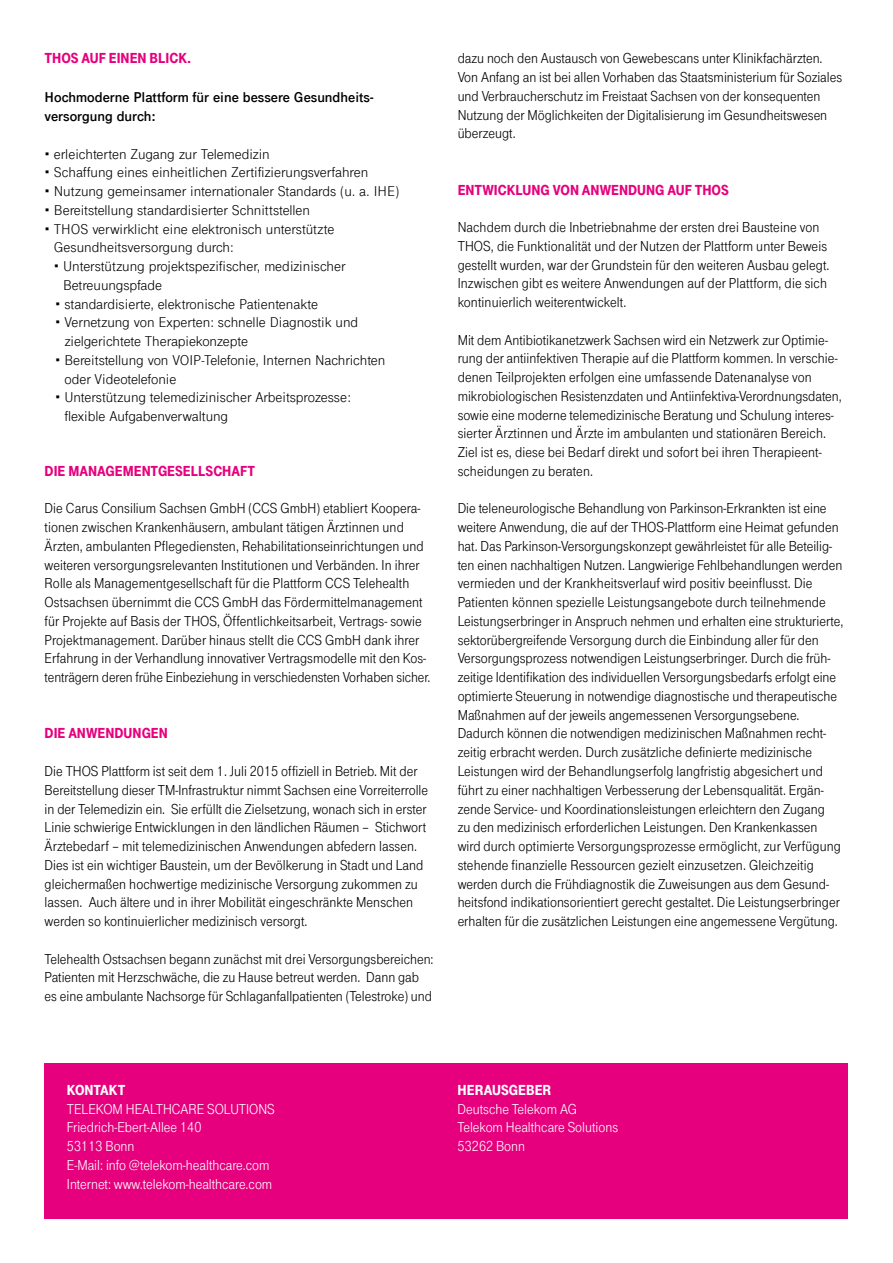
<style>
.page{position:relative;width:893px;height:1263px;background:#fff}
.page>*{position:absolute;margin:0;border:0;box-sizing:border-box;transform-origin:0 0}
.t1{font:15px/18.8px "Tele Grotesk Norm";color:#000}
.t2{font:15px/18.8px "Tele Grotesk Next";color:#000}
.t3{font:15px/18.8px "Tele Grotesk Norm";color:#fff}
.t4{font:900 15px "Tele Grotesk Headline";color:#e6007d}
.t5{font:700 15px/18.8px "Tele Grotesk Next";color:#000}
.t6{font:900 15px "Tele Grotesk Headline";color:#fff}
</style>
<div class="page">
<div style="left:45px;top:1063px;width:803px;height:155px;background:#e6007d"></div>
<p class="t4" style="left:45px;top:50px;width:148px">THOS AUF EINEN BLICK.</p>
<p class="t5" style="left:45px;top:88px;width:330px">Hochmoderne Plattform für eine bessere Gesundheits&shy;versorgung durch:</p>
<p class="t2" style="left:45px;top:145px;width:227px">• erleichterten Zugang zur Telemedizin</p>
<p class="t2" style="left:45px;top:163px;width:325px">• Schaffung eines einheitlichen Zertifizierungsverfahren</p>
<p class="t2" style="left:45px;top:182px;width:356px">• Nutzung gemeinsamer internationaler Standards (u. a. IHE)</p>
<p class="t2" style="left:45px;top:201px;width:267px">• Bereitstellung standardisierter Schnittstellen</p>
<p class="t2" style="left:54px;top:220px;width:282px;text-indent:-9px">• THOS verwirklicht eine elektronisch unterstützte<br>Gesundheitsversorgung durch:</p>
<p class="t2" style="left:63px;top:257px;width:284px;text-indent:-9px">• Unterstützung projektspezifischer, medizinischer<br>Betreuungspfade</p>
<p class="t2" style="left:55px;top:295px;width:264px">• standardisierte, elektronische Patientenakte</p>
<p class="t2" style="left:64px;top:313px;width:295px;text-indent:-9px">• Vernetzung von Experten: schnelle Diagnostik und zielgerichtete Therapiekonzepte</p>
<p class="t2" style="left:64px;top:351px;width:323px;text-indent:-9px">• Bereitstellung von VOIP-Telefonie, Internen Nachrichten oder Videotelefonie</p>
<p class="t2" style="left:64px;top:388px;width:288px;text-indent:-9px">• Unterstützung telemedizinischer Arbeitsprozesse: flexible Aufgabenverwaltung</p>
<p class="t4" style="left:45px;top:463px;width:211px">DIE MANAGEMENTGESELLSCHAFT</p>
<p class="t1" style="left:45px;top:499px;width:387px">Die Carus Consilium Sachsen GmbH (CCS GmbH) etabliert Koopera&shy;tionen zwischen Krankenhäusern, ambulant tätigen Ärztinnen und Ärzten, ambulanten Pflegediensten, Rehabilitationseinrichtungen und weiteren versorgungsrelevanten Institutionen und Verbänden. In ihrer Rolle als Managementgesellschaft für die Plattform CCS Telehealth Ostsachsen übernimmt die CCS GmbH das Fördermittelmanagement für Projekte auf Basis der THOS, Öffentlichkeitsarbeit, Vertrags- sowie Projektmanagement. Darüber hinaus stellt die CCS GmbH dank ihrer Erfahrung in der Verhandlung innovativer Vertragsmodelle mit den Kos&shy;tenträgern deren frühe Einbeziehung in verschiedensten Vorhaben sicher.</p>
<p class="t4" style="left:45px;top:725px;width:125px">DIE ANWENDUNGEN</p>
<p class="t1" style="left:45px;top:762px;width:385px">Die THOS Plattform ist seit dem 1. Juli 2015 offiziell in Betrieb. Mit der Bereitstellung dieser TM-Infrastruktur nimmt Sachsen eine Vorreiterrolle in der Telemedizin ein. Sie erfüllt die Zielsetzung, wonach sich in erster Linie schwierige Entwicklungen in den ländlichen Räumen – Stichwort Ärztebedarf – mit telemedizinischen Anwendungen abfedern lassen.<br>Dies ist ein wichtiger Baustein, um der Bevölkerung in Stadt und Land gleichermaßen hochwertige medizinische Versorgung zukommen zu lassen. Auch ältere und in ihrer Mobilität eingeschränkte Menschen werden so kontinuierlicher medizinisch versorgt.</p>
<p class="t1" style="left:45px;top:949px;width:390px">Telehealth Ostsachsen begann zunächst mit drei Versorgungsbereichen:<br>Patienten mit Herzschwäche, die zu Hause betreut werden. Dann gab es eine ambulante Nachsorge für Schlaganfallpatienten (Telestroke) und</p>
<p class="t1" style="left:458px;top:49px;width:386px">dazu noch den Austausch von Gewebescans unter Klinikfachärzten.<br>Von Anfang an ist bei allen Vorhaben das Staatsministerium für Soziales und Verbraucherschutz im Freistaat Sachsen von der konsequenten Nutzung der Möglichkeiten der Digitalisierung im Gesundheitswesen überzeugt.</p>
<p class="t4" style="left:458px;top:181px;width:273px">ENTWICKLUNG VON ANWENDUNG AUF THOS</p>
<p class="t1" style="left:458px;top:218px;width:373px">Nachdem durch die Inbetriebnahme der ersten drei Bausteine von THOS, die Funktionalität und der Nutzen der Plattform unter Beweis gestellt wurden, war der Grundstein für den weiteren Ausbau gelegt.<br>Inzwischen gibt es weitere Anwendungen auf der Plattform, die sich kontinuierlich weiterentwickelt.</p>
<p class="t1" style="left:458px;top:331px;width:386px">Mit dem Antibiotikanetzwerk Sachsen wird ein Netzwerk zur Optimie&shy;rung der antiinfektiven Therapie auf die Plattform kommen. In verschie&shy;denen Teilprojekten erfolgen eine umfassende Datenanalyse von mikrobiologischen Resistenzdaten und Antiinfektiva-Verordnungsdaten, sowie eine moderne telemedizinische Beratung und Schulung interes&shy;sierter Ärztinnen und Ärzte im ambulanten und stationären Bereich.<br>Ziel ist es, diese bei Bedarf direkt und sofort bei ihren Therapieent&shy;scheidungen zu beraten.</p>
<p class="t1" style="left:458px;top:499px;width:387px">Die teleneurologische Behandlung von Parkinson-Erkrankten ist eine weitere Anwendung, die auf der THOS-Plattform eine Heimat gefunden hat. Das Parkinson-Versorgungskonzept gewährleistet für alle Beteilig&shy;ten einen nachhaltigen Nutzen. Langwierige Fehlbehandlungen werden vermieden und der Krankheitsverlauf wird positiv beeinflusst. Die Patienten können spezielle Leistungsangebote durch teilnehmende Leistungserbringer in Anspruch nehmen und erhalten eine strukturierte, sektorübergreifende Versorgung durch die Einbindung aller für den Versorgungsprozess notwendigen Leistungserbringer. Durch die früh&shy;zeitige Identifikation des individuellen Versorgungsbedarfs erfolgt eine optimierte Steuerung in notwendige diagnostische und therapeutische Maßnahmen auf der jeweils angemessenen Versorgungsebene.<br>Dadurch können die notwendigen medizinischen Maßnahmen recht&shy;zeitig erbracht werden. Durch zusätzliche definierte medizinische Leistungen wird der Behandlungserfolg langfristig abgesichert und führt zu einer nachhaltigen Verbesserung der Lebensqualität. Ergän&shy;zende Service- und Koordinationsleistungen erleichtern den Zugang<br>zu den medizinisch erforderlichen Leistungen. Den Krankenkassen wird durch optimierte Versorgungsprozesse ermöglicht, zur Verfügung stehende finanzielle Ressourcen gezielt einzusetzen. Gleichzeitig werden durch die Frühdiagnostik die Zuweisungen aus dem Gesund&shy;heitsfond indikationsorientiert gerecht gestaltet. Die Leistungserbringer erhalten für die zusätzlichen Leistungen eine angemessene Vergütung.</p>
<p class="t6" style="left:67px;top:1081px;width:59px">KONTAKT</p>
<p class="t3" style="left:67px;top:1099px;width:209px">TELEKOM HEALTHCARE SOLUTIONS<br>Friedrich-Ebert-Allee 140<br>53113 Bonn<br>E-Mail: info @telekom-healthcare.com<br>Internet: www.telekom-healthcare.com</p>
<p class="t6" style="left:458px;top:1081px;width:95px">HERAUSGEBER</p>
<p class="t3" style="left:458px;top:1099px;width:162px">Deutsche Telekom AG<br>Telekom Healthcare Solutions<br>53262 Bonn</p>
</div>
